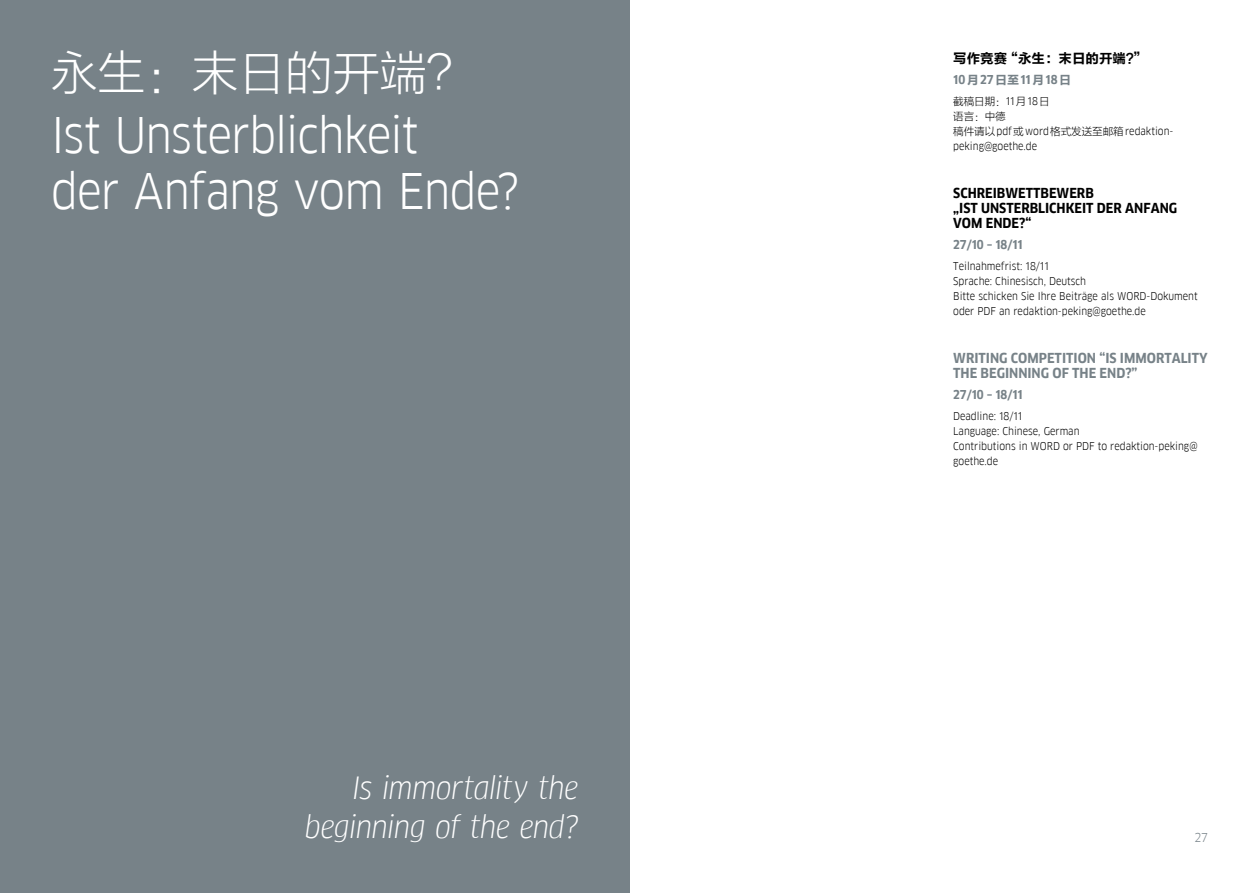
<style>
.page{position:relative;width:1259px;height:893px;background:#fff}
.page>*{position:absolute;margin:0;border:0;box-sizing:border-box;transform-origin:0 0}
.t1{font:48px/55.5px "Goethe FF Clan";letter-spacing:-.02em;color:#fff}
.t2{font:46.5px "FZLTXHK GBK1 0";letter-spacing:.01em;color:#fff}
.t3{font:italic 30px/39px "Goethe FF Clan";letter-spacing:-.015em;color:#fff;text-align:right}
.t4{font:700 13.5px/15px "Goethe FF Clan";color:#000}
.t5{font:700 13.5px "Goethe FF Clan";color:#778288}
.t6{font:13.5px "FZLTCHK GBK1 0";color:#000}
.t7{font:700 12px "Goethe FF Clan";color:#778288}
.t8{font:12px "Goethe FF Clan";color:#778288}
.t9{font:10.5px/15px "Goethe FF Clan";color:#000}
.t10{font:10.5px/15px "FZLTXHK GBK1 0";color:#000}
.s1{font-family:"FZLTCHK GBK1 0";font-weight:400}
.s2{font-family:"Goethe FF Clan"}
.s3{font-family:"FZLTXHK GBK1 0"}
</style>
<div class="page">
<div style="left:0;top:0;width:629px;height:893px;background:#778288"></div>
<hr style="left:629px;top:0;width:1px;height:893px;background:#778288">
<h2 class="t2" style="left:51px;top:47px;width:424px">永生：末日的开端？</h2>
<h1 class="t1" style="left:51px;top:108px;width:470px">Ist Unsterblichkeit<br>der Anfang vom Ende?</h1>
<h3 class="t3" style="left:305px;top:769px;width:275px">Is immortality the beginning of the end?</h3>
<p class="t6" style="left:953px;top:51px;width:195px">写作竞赛“永生：末日的开端？”</p>
<p class="t7" style="left:953px;top:72px;width:119px">10<span class="s1">月</span>27<span class="s1">日至</span>11<span class="s1">月</span>18<span class="s1">日</span></p>
<p class="t10" style="left:953px;top:94px;width:98px">截稿日期：<span class="s2">11</span>月<span class="s2">18</span>日语言：中德</p>
<p class="t9" style="left:953px;top:124px;width:222px"><span class="s3">稿件请以</span>pdf<span class="s3">或</span>word<span class="s3">格式发送至邮箱</span>redaktion&shy;peking@goethe.de</p>
<p class="t4" style="left:953px;top:185px;width:224px">SCHREIBWETTBEWERB<br>„IST UNSTERBLICHKEIT DER ANFANG<br>VOM ENDE?“</p>
<p class="t7" style="left:953px;top:238px;width:71px">27/10 – 18/11</p>
<p class="t9" style="left:953px;top:259px;width:246px">Teilnahmefrist: 18/11<br>Sprache: Chinesisch, Deutsch<br>Bitte schicken Sie Ihre Beiträge als WORD-Dokument oder PDF an redaktion-peking@goethe.de</p>
<p class="t5" style="left:953px;top:350px;width:177px">WRITING COMPETITION “IS IMM</p>
<p class="t5" style="left:1147px;top:350px;width:62px">ORTALITY</p>
<p class="t5" style="left:953px;top:365px;width:186px">THE BEGI NNING OF THE END?”</p>
<p class="t7" style="left:953px;top:388px;width:71px">27/10 – 18/11</p>
<p class="t9" style="left:953px;top:409px;width:246px">Deadline: 18/11<br>Language: Chinese, German<br>Contributions in WORD or PDF to redaktion-peking@ goethe.de</p>
<p class="t8" style="left:1194px;top:830px;width:15px">27</p>
</div>
